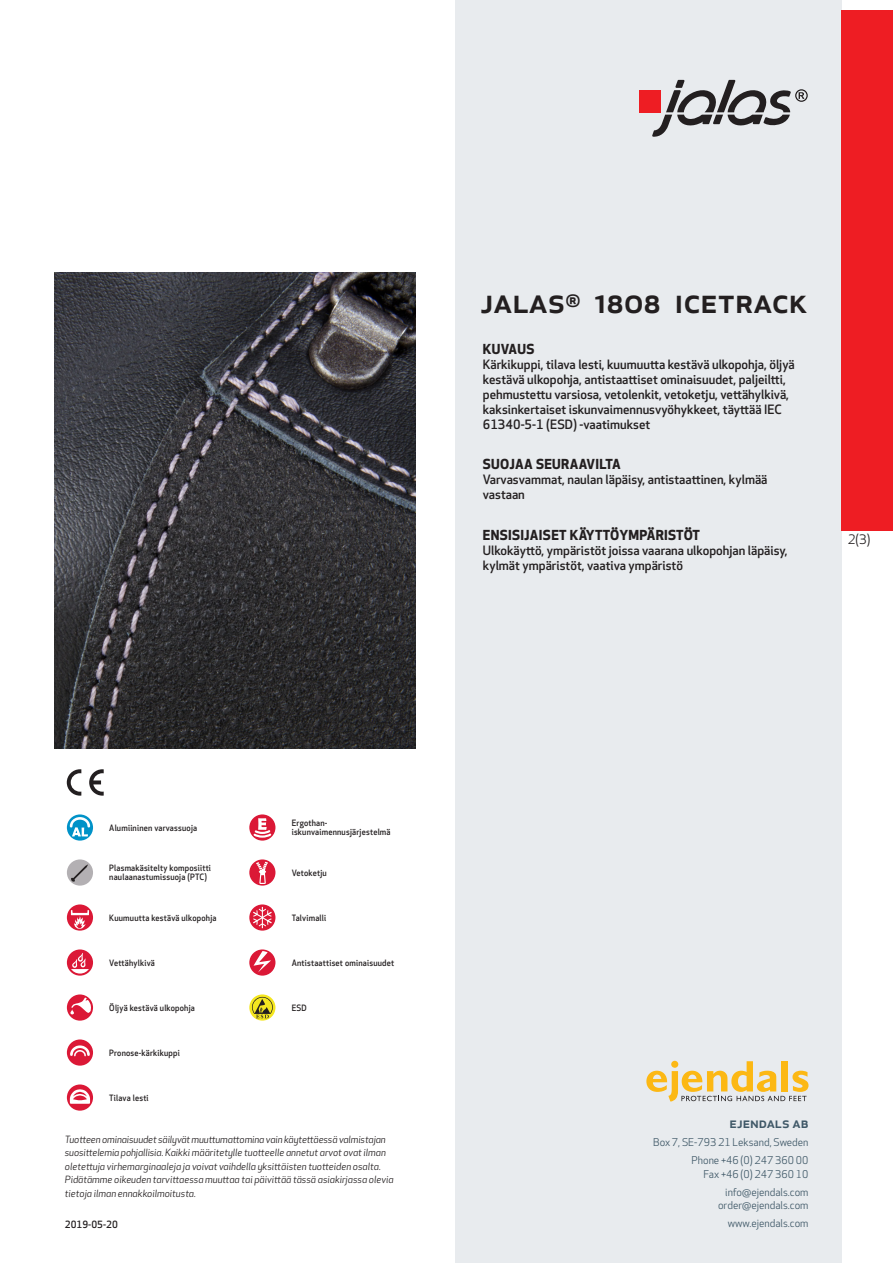
<style>
.page{position:relative;width:893px;height:1263px;background:#fff}
.page>*{position:absolute;margin:0;border:0;box-sizing:border-box;transform-origin:0 0}
.prodname{font:500 34.5px "Apex New";color:#231f20}
.t1{font:500 15px "Apex New";color:#405968}
.Funktion_body{font:700 13.5px "Apex New";letter-spacing:.025em;color:#231f20}
.t2{font:12.75px "Apex New";color:#231f20}
.Funktion_body-2{font:500 12.6px/15px "Apex New";color:#231f20}
.t3{font:10.5px/18px "Apex New";color:#405968;text-align:right}
.t4{font:italic 9.75px/13.5px "Apex New";color:#231f20}
.Sidfot_datum{font:500 9.75px "Apex New";color:#231f20}
.Artikel{font:500 8.55px/9px "Apex New";letter-spacing:.025em;color:#231f20;scale:.95 1}
</style>
<div class="page">
<div style="left:455px;top:0;width:387px;height:1263px;background:#e8ebee"></div>
<svg style="left:646px;top:1061px;width:162px;height:40px"></svg>
<div style="left:842px;top:11px;width:51px;height:520px;background:#ee1d23"></div>
<div style="left:639px;top:90px;width:22px;height:22px;background:#ee1d23"></div>
<svg style="left:652px;top:80px;width:156px;height:57px"></svg>
<svg style="left:67px;top:814px;width:26px;height:27px"></svg>
<svg style="left:70px;top:817px;width:20px;height:19px"></svg>
<div style="left:67px;top:859px;width:26px;height:27px;background:#b3b0b3;border-radius:50%"></div>
<svg style="left:71px;top:864px;width:17px;height:18px"></svg>
<svg style="left:67px;top:904px;width:26px;height:27px"></svg>
<svg style="left:71px;top:910px;width:18px;height:19px"></svg>
<svg style="left:67px;top:949px;width:26px;height:27px"></svg>
<svg style="left:71px;top:953px;width:18px;height:20px"></svg>
<svg style="left:67px;top:994px;width:26px;height:27px"></svg>
<svg style="left:70px;top:997px;width:21px;height:17px"></svg>
<div style="left:67px;top:1039px;width:26px;height:27px;background:#db1836;border-radius:50%"></div>
<svg style="left:70px;top:1045px;width:20px;height:11px"></svg>
<svg style="left:67px;top:1084px;width:26px;height:27px"></svg>
<svg style="left:70px;top:1089px;width:20px;height:15px"></svg>
<svg style="left:249px;top:814px;width:26px;height:27px"></svg>
<svg style="left:252px;top:818px;width:21px;height:21px"></svg>
<div style="left:249px;top:859px;width:26px;height:27px;background:#db1836;border-radius:50%"></div>
<svg style="left:256px;top:862px;width:12px;height:22px"></svg>
<svg style="left:249px;top:904px;width:26px;height:27px"></svg>
<svg style="left:253px;top:907px;width:19px;height:21px"></svg>
<svg style="left:249px;top:949px;width:26px;height:27px"></svg>
<svg style="left:254px;top:951px;width:17px;height:21px"></svg>
<svg style="left:249px;top:994px;width:26px;height:26px"></svg>
<svg style="left:252px;top:997px;width:21px;height:21px"></svg>
<svg style="left:89px;top:769px;width:15px;height:27px"></svg>
<svg style="left:67px;top:769px;width:14px;height:27px"></svg>
<img style="left:54px;top:272px;width:361px;height:476px">
<p class="prodname" style="left:480px;top:277px;width:329px">JALAS<sup>®</sup> 1808 IceTrack</p>
<p class="Funktion_body" style="left:483px;top:339px;width:53px">KUVAUS</p>
<p class="Funktion_body-2" style="left:483px;top:356px;width:314px">Kärkikuppi, tilava lesti, kuumuutta kestävä ulkopohja, öljyä kestävä ulkopohja, antistaattiset ominaisuudet, paljeiltti, pehmustettu varsiosa, vetolenkit, vetoketju, vettähylkivä, kaksinkertaiset iskunvaimennusvyöhykkeet, täyttää IEC 61340-5-1 (ESD) -vaatimukset</p>
<p class="Funktion_body" style="left:483px;top:455px;width:140px">SUOJAA SEURAAVILTA</p>
<p class="Funktion_body-2" style="left:483px;top:472px;width:286px">Varvasvammat, naulan läpäisy, antistaattinen, kylmää vastaan</p>
<p class="Funktion_body" style="left:483px;top:525px;width:219px">ENSISIJAISET KÄYTTÖYMPÄRISTÖT</p>
<p class="Funktion_body-2" style="left:483px;top:543px;width:306px">Ulkokäyttö, ympäristöt joissa vaarana ulkopohjan läpäisy, kylmät ympäristöt, vaativa ympäristö</p>
<p class="t2" style="left:848px;top:531px;width:24px">2(3)</p>
<p class="Artikel" style="left:109px;top:823px;width:94px">Alumiininen varvassuoja</p>
<p class="Artikel" style="left:109px;top:864px;width:109px">Plasmakäsitelty komposiitti naulaanastumissuoja (PTC)</p>
<p class="Artikel" style="left:109px;top:913px;width:114px">Kuumuutta kestävä ulkopohja</p>
<p class="Artikel" style="left:109px;top:958px;width:49px">Vettähylkivä</p>
<p class="Artikel" style="left:109px;top:1003px;width:92px">Öljyä kestävä ulkopohja</p>
<p class="Artikel" style="left:109px;top:1048px;width:76px">Pronose-kärkikuppi</p>
<p class="Artikel" style="left:109px;top:1093px;width:43px">Tilava lesti</p>
<p class="Artikel" style="left:292px;top:819px;width:106px">Ergothan&shy;iskunvaimennusjärjestelmä</p>
<p class="Artikel" style="left:292px;top:868px;width:38px">Vetoketju</p>
<p class="Artikel" style="left:292px;top:913px;width:38px">Talvimalli</p>
<p class="Artikel" style="left:292px;top:958px;width:109px">Antistaattiset ominaisuudet</p>
<p class="Artikel" style="left:292px;top:1003px;width:17px">ESD</p>
<p class="t4" style="left:65px;top:1132px;width:330px">Tuotteen ominaisuudet säilyvät muuttumattomina vain käytettäessä valmistajan suosittelemia pohjallisia. Kaikki määritetylle tuotteelle annetut arvot ovat ilman oletettuja virhemarginaaleja ja voivat vaihdella yksittäisten tuotteiden osalta.<br>Pidätämme oikeuden tarvittaessa muuttaa tai päivittää tässä asiakirjassa olevia tietoja ilman ennakkoilmoitusta.</p>
<p class="Sidfot_datum" style="left:65px;top:1218px;width:54px">2019-05-20</p>
<p class="t1" style="left:729px;top:1113px;width:80px">ejendals ab</p>
<p class="t3" style="left:653px;top:1133px;width:157px">Box 7, SE-793 21 Leksand, Sweden<br>Phone +46 (0) 247 360 00</p>
<p class="t3" style="left:703px;top:1165px;width:107px">Fax +46 (0) 247 360 10 info@ejendals.com</p>
<p class="t3" style="left:718px;top:1196px;width:92px">order@ejendals.com</p>
<p class="t3" style="left:728px;top:1215px;width:82px">www.ejendals.com</p>
</div>
